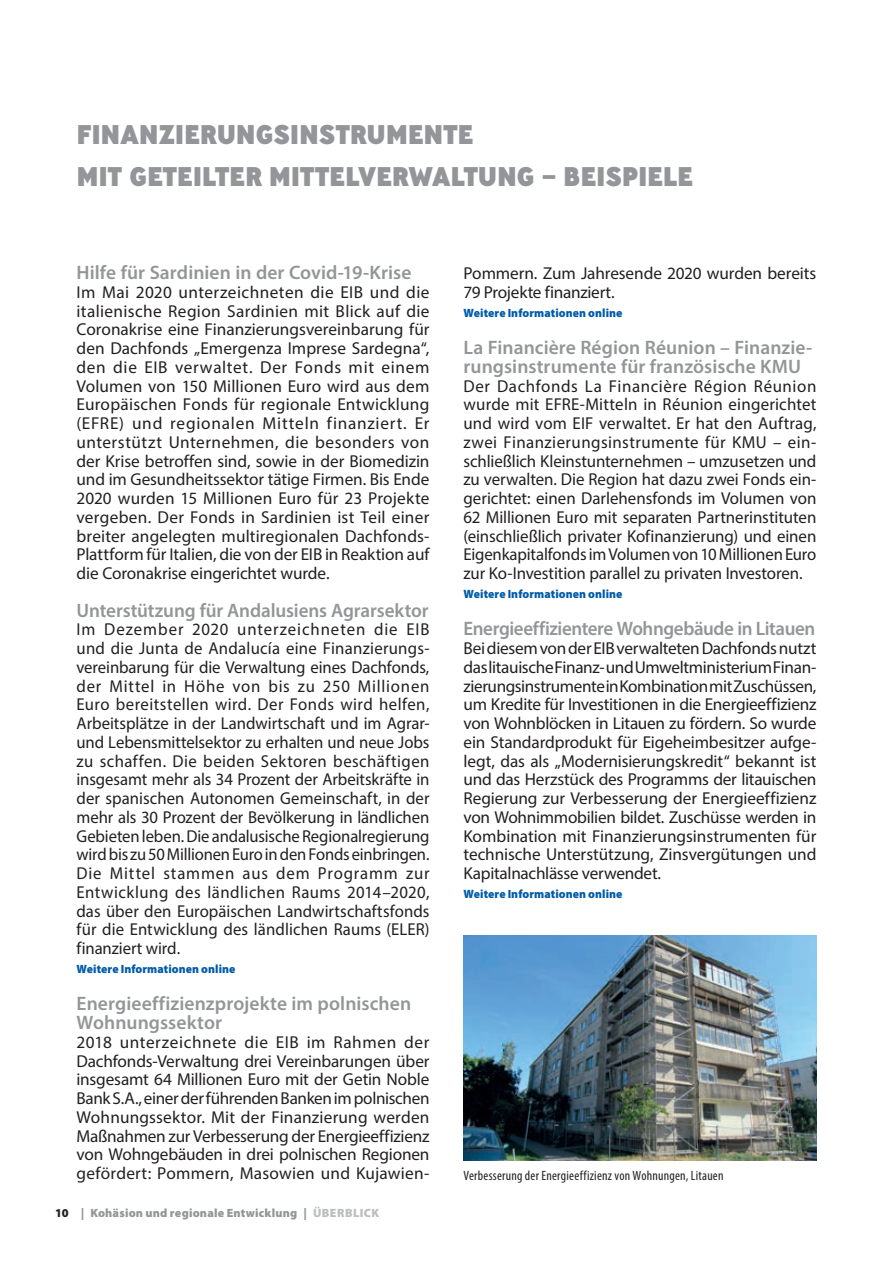
<style>
.page{position:relative;width:893px;height:1263px;background:#fff}
.page>*{position:absolute;margin:0;border:0;box-sizing:border-box;transform-origin:0 0}
.TITRE_PROJECTS_DE{font:800 27px "Ministry";letter-spacing:-.01em;color:#939598}
.TITRE_PROJECTS_DE-2{font:600 19.5px/18.8px "Myriad Pro";color:#939598}
.TITRE_PROJECTS_DE-3{font:600 19.5px "Myriad Pro";letter-spacing:-.02em;color:#939598}
.TEXT_PROJECTS_DE{font:17.25px/18.8px "Myriad Pro";letter-spacing:-.005em;color:#231f20;text-align:justify}
.FOOTNOTES{font:condensed 13.5px "Myriad Pro";letter-spacing:.015em;color:#231f20}
.TEXT_PROJECTS_DE-2{font:900 12px "Myriad Pro";letter-spacing:.005em;color:#015bab}
.t1{font:900 12px "Myriad Pro";letter-spacing:.015em;color:#939598}
.s1{color:#231f20}
.s2{color:#bcbdc0}
</style>
<div class="page">
<img style="left:463px;top:935px;width:353px;height:226px">
<p class="TITRE_PROJECTS_DE" style="left:77px;top:116px;width:398px">FINANZIERUNGSINSTRUMENTE</p>
<p class="TITRE_PROJECTS_DE" style="left:77px;top:158px;width:618px">MIT GETEILTER MITTELVERWALTUNG – BEISPIELE</p>
<p class="TITRE_PROJECTS_DE-2" style="left:77px;top:263px;width:337px">Hilfe für Sardinien in der Covid-19-Krise</p>
<p class="TEXT_PROJECTS_DE" style="left:77px;top:282px;width:354px">Im Mai 2020 unterzeichneten die EIB und die italienische Region Sardinien mit Blick auf die Coronakrise eine Finanzierungsvereinbarung für den Dachfonds „Emergenza Imprese Sardegna“, den die EIB verwaltet. Der Fonds mit einem Volumen von 150 Millionen Euro wird aus dem Europäischen Fonds für regionale Entwicklung (EFRE) und regionalen Mitteln finanziert. Er unterstützt Unternehmen, die besonders von der Krise betroffen sind, sowie in der Biomedizin und im Gesundheitssektor tätige Firmen. Bis Ende 2020 wurden 15 Millionen Euro für 23 Projekte vergeben. Der Fonds in Sardinien ist Teil einer breiter angelegten multiregionalen Dachfonds-Plattform für Italien, die von der EIB in Reaktion auf die Coronakrise eingerichtet wurde.</p>
<p class="TITRE_PROJECTS_DE-2" style="left:77px;top:600px;width:354px">Unterstützung für Andalusiens Agrarsektor</p>
<p class="TEXT_PROJECTS_DE" style="left:77px;top:620px;width:354px">Im Dezember 2020 unterzeichneten die EIB und die Junta de Andalucía eine Finanzierungs&shy;vereinbarung für die Verwaltung eines Dachfonds, der Mittel in Höhe von bis zu 250 Millionen Euro bereitstellen wird. Der Fonds wird helfen, Arbeitsplätze in der Landwirtschaft und im Agrar&shy;und Lebensmittelsektor zu erhalten und neue Jobs zu schaffen. Die beiden Sektoren beschäftigen insgesamt mehr als 34 Prozent der Arbeitskräfte in der spanischen Autonomen Gemeinschaft, in der mehr als 30 Prozent der Bevölkerung in ländlichen Gebieten leben. Die andalusische Regionalregierung wird bis zu 50 Millionen Euro in den Fonds einbringen.<br>Die Mittel stammen aus dem Programm zur Entwicklung des ländlichen Raums 2014–2020, das über den Europäischen Landwirtschaftsfonds für die Entwicklung des ländlichen Raums (ELER) finanziert wird.</p>
<p class="TEXT_PROJECTS_DE-2" style="left:77px;top:961px;width:160px">Weitere Informationen online</p>
<p class="TITRE_PROJECTS_DE-2" style="left:77px;top:994px;width:336px">Energieeffizienzprojekte im polnischen<br>Wohnungssektor</p>
<p class="TEXT_PROJECTS_DE" style="left:77px;top:1032px;width:354px">2018 unterzeichnete die EIB im Rahmen der Dachfonds-Verwaltung drei Vereinbarungen über insgesamt 64 Millionen Euro mit der Getin Noble Bank S.A., einer der führenden Banken im polnischen Wohnungssektor. Mit der Finanzierung werden Maßnahmen zur Verbesserung der Energieeffizienz von Wohngebäuden in drei polnischen Regionen gefördert: Pommern, Masowien und Kujawien-</p>
<p class="t1" style="left:55px;top:1204px;width:325px"><span class="s1">10</span> | Kohäsion und regionale Entwicklung | <span class="s2">ÜBERBLICK</span></p>
<p class="TEXT_PROJECTS_DE" style="left:463px;top:264px;width:354px">Pommern. Zum Jahresende 2020 wurden bereits<br>79 Projekte finanziert.</p>
<p class="TEXT_PROJECTS_DE-2" style="left:463px;top:304px;width:160px">Weitere Informationen online</p>
<p class="TITRE_PROJECTS_DE-2" style="left:463px;top:338px;width:350px">La Financière Région Réunion – Finanzie&shy;rungsinstrumente für französische KMU</p>
<p class="TEXT_PROJECTS_DE" style="left:463px;top:376px;width:354px">Der Dachfonds La Financière Région Réunion wurde mit EFRE-Mitteln in Réunion eingerichtet und wird vom EIF verwaltet. Er hat den Auftrag, zwei Finanzierungsinstrumente für KMU – ein&shy;schließlich Kleinstunternehmen – umzusetzen und zu verwalten. Die Region hat dazu zwei Fonds ein&shy;gerichtet: einen Darlehensfonds im Volumen von 62 Millionen Euro mit separaten Partnerinstituten (einschließlich privater Kofinanzierung) und einen Eigenkapitalfonds im Volumen von 10 Millionen Euro zur Ko-Investition parallel zu privaten Investoren.</p>
<p class="TEXT_PROJECTS_DE-2" style="left:463px;top:586px;width:160px">Weitere Informationen online</p>
<p class="TITRE_PROJECTS_DE-3" style="left:463px;top:616px;width:353px">Energieeffizientere Wohngebäude in Litauen</p>
<p class="TEXT_PROJECTS_DE" style="left:463px;top:639px;width:354px">Bei diesem von der EIB verwalteten Dachfonds nutzt das litauische Finanz- und Umweltministerium Finan&shy;zierungsinstrumente in Kombination mit Zuschüssen, um Kredite für Investitionen in die Energieeffizienz von Wohnblöcken in Litauen zu fördern. So wurde ein Standardprodukt für Eigeheimbesitzer aufge&shy;legt, das als „Modernisierungskredit“ bekannt ist und das Herzstück des Programms der litauischen Regierung zur Verbesserung der Energieeffizienz von Wohnimmobilien bildet. Zuschüsse werden in Kombination mit Finanzierungsinstrumenten für technische Unterstützung, Zinsvergütungen und Kapitalnachlässe verwendet.</p>
<p class="TEXT_PROJECTS_DE-2" style="left:463px;top:886px;width:160px">Weitere Informationen online</p>
<p class="FOOTNOTES" style="left:463px;top:1167px;width:262px">Verbesserung der Energieeffizienz von Wohnungen, Litauen</p>
</div>
